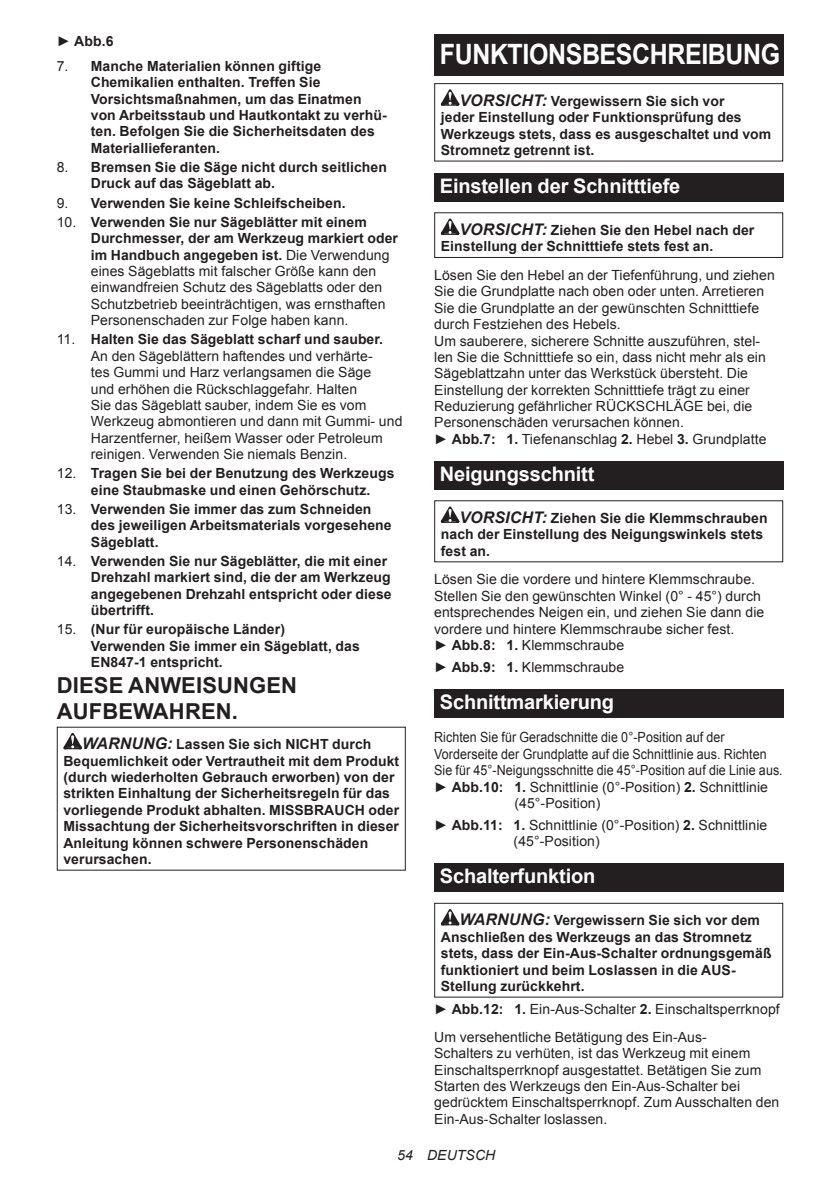
<style>
.page{position:relative;width:840px;height:1191px;background:#fff}
.page>*{position:absolute;margin:0;border:0;box-sizing:border-box;transform-origin:0 0}
.t1{font:700 28px "Arial";letter-spacing:-.015em;color:#fff;scale:.89 1}
.t2{font:700 22px/25.8px "Arial";letter-spacing:.005em;color:#231f20}
.t3{font:700 20px "Arial";letter-spacing:-.01em;color:#fff}
.t4{font:14px/16.4px "Arial";letter-spacing:.005em;color:#231f20}
.t5{font:700 14px/16.4px "Arial";letter-spacing:.005em;color:#231f20}
.t6{font:14px "Arial";letter-spacing:.005em;color:#231f20;scale:.89 1}
.t7{font:italic 14px "Arial";letter-spacing:.005em;color:#231f20}
.s1{font-weight:400}
.s2{font-weight:700}
.s3{font-style:italic;font-size:16px}
</style>
<div class="page">
<svg style="left:63px;top:733px;width:19px;height:16px"></svg>
<div style="left:434px;top:34px;width:348px;height:41px;background:#231f20"></div>
<svg style="left:440px;top:89px;width:19px;height:17px"></svg>
<div style="left:434px;top:83px;width:348px;height:79px;border:1px solid #231f20"></div>
<div style="left:434px;top:173px;width:348px;height:28px;background:#231f20"></div>
<svg style="left:440px;top:218px;width:19px;height:17px"></svg>
<div style="left:434px;top:212px;width:348px;height:46px;border:1px solid #231f20"></div>
<div style="left:434px;top:461px;width:348px;height:28px;background:#231f20"></div>
<svg style="left:440px;top:506px;width:19px;height:17px"></svg>
<div style="left:434px;top:689px;width:348px;height:28px;background:#231f20"></div>
<div style="left:434px;top:863px;width:348px;height:29px;background:#231f20"></div>
<svg style="left:440px;top:909px;width:19px;height:16px"></svg>
<div style="left:434px;top:902px;width:348px;height:95px;border:1px solid #231f20"></div>
<p class="t5" style="left:57px;top:33px;width:58px"><span class="s1">►</span> Abb.6</p>
<p class="t5" style="left:91px;top:58px;width:297px;text-indent:-34px"><span class="s1">7.</span> Manche Materialien können giftige Chemikalien enthalten. Treffen Sie Vorsichtsmaßnahmen, um das Einatmen von Arbeitsstaub und Hautkontakt zu verhü&shy;ten. Befolgen Sie die Sicherheitsdaten des Materiallieferanten.</p>
<p class="t5" style="left:91px;top:159px;width:297px;text-indent:-34px"><span class="s1">8.</span> Bremsen Sie die Säge nicht durch seitlichen<br>Druck auf das Sägeblatt ab.</p>
<p class="t5" style="left:57px;top:195px;width:290px"><span class="s1">9.</span> Verwenden Sie keine Schleifscheiben.</p>
<p class="t4" style="left:91px;top:214px;width:308px;text-indent:-34px">10. <span class="s2">Verwenden Sie nur Sägeblätter mit einem Durchmesser, der am Werkzeug markiert oder im Handbuch angegeben ist.</span> Die Verwendung eines Sägeblatts mit falscher Größe kann den einwandfreien Schutz des Sägeblatts oder den Schutzbetrieb beeinträchtigen, was ernsthaften Personenschaden zur Folge haben kann.</p>
<p class="t4" style="left:91px;top:331px;width:313px;text-indent:-34px">11. <span class="s2">Halten Sie das Sägeblatt scharf und sauber.<br></span>An den Sägeblättern haftendes und verhärte-<br>tes Gummi und Harz verlangsamen die Säge<br>und erhöhen die Rückschlaggefahr. Halten<br>Sie das Sägeblatt sauber, indem Sie es vom Werkzeug abmontieren und dann mit Gummi- und Harzentferner, heißem Wasser oder Petroleum reinigen. Verwenden Sie niemals Benzin.</p>
<p class="t5" style="left:91px;top:465px;width:305px;text-indent:-34px"><span class="s1">12.</span> Tragen Sie bei der Benutzung des Werkzeugs eine Staubmaske und einen Gehörschutz.</p>
<p class="t5" style="left:91px;top:501px;width:302px;text-indent:-34px"><span class="s1">13.</span> Verwenden Sie immer das zum Schneiden des jeweiligen Arbeitsmaterials vorgesehene<br>Sägeblatt.</p>
<p class="t5" style="left:91px;top:553px;width:302px;text-indent:-34px"><span class="s1">14.</span> Verwenden Sie nur Sägeblätter, die mit einer Drehzahl markiert sind, die der am Werkzeug angegebenen Drehzahl entspricht oder diese übertrifft.</p>
<p class="t5" style="left:91px;top:621px;width:270px;text-indent:-34px"><span class="s1">15.</span> (Nur für europäische Länder)<br>Verwenden Sie immer ein Sägeblatt, das<br>EN847-1 entspricht.</p>
<h2 class="t2" style="left:57px;top:673px;width:242px">DIESE ANWEISUNGEN<br>AUFBEWAHREN.</h2>
<p class="t5" style="left:63px;top:736px;width:337px;text-indent:19px"><span class="s3">WARNUNG:</span> Lassen Sie sich NICHT durch Bequemlichkeit oder Vertrautheit mit dem Produkt (durch wiederholten Gebrauch erworben) von der strikten Einhaltung der Sicherheitsregeln für das vorliegende Produkt abhalten. MISSBRAUCH oder Missachtung der Sicherheitsvorschriften in dieser Anleitung können schwere Personenschäden verursachen.</p>
<h1 class="t1" style="left:439px;top:35px;width:384px">FUNKTIONSBESCHREIBUNG</h1>
<p class="t5" style="left:440px;top:93px;width:332px;text-indent:19px"><span class="s3">VORSICHT:</span> Vergewissern Sie sich vor<br>jeder Einstellung oder Funktionsprüfung des Werkzeugs stets, dass es ausgeschaltet und vom Stromnetz getrennt ist.</p>
<h3 class="t3" style="left:439px;top:172px;width:242px">Einstellen der Schnitttiefe</h3>
<p class="t5" style="left:440px;top:222px;width:315px;text-indent:19px"><span class="s3">VORSICHT:</span> Ziehen Sie den Hebel nach der<br>Einstellung der Schnitttiefe stets fest an.</p>
<p class="t4" style="left:434px;top:267px;width:342px">Lösen Sie den Hebel an der Tiefenführung, und ziehen Sie die Grundplatte nach oben oder unten. Arretieren Sie die Grundplatte an der gewünschten Schnitttiefe durch Festziehen des Hebels.<br>Um sauberere, sicherere Schnitte auszuführen, stel&shy;len Sie die Schnitttiefe so ein, dass nicht mehr als ein Sägeblattzahn unter das Werkstück übersteht. Die Einstellung der korrekten Schnitttiefe trägt zu einer Reduzierung gefährlicher RÜCKSCHLÄGE bei, die Personenschäden verursachen können.<br>► <span class="s2">Abb.7: 1.</span> Tiefenanschlag <span class="s2">2.</span> Hebel <span class="s2">3.</span> Grundplatte</p>
<h3 class="t3" style="left:439px;top:460px;width:156px">Neigungsschnitt</h3>
<p class="t5" style="left:440px;top:510px;width:328px;text-indent:19px"><span class="s3">VORSICHT:</span> Ziehen Sie die Klemmschrauben nach der Einstellung des Neigungswinkels stets fest an.</p>
<p class="t4" style="left:434px;top:571px;width:331px">Lösen Sie die vordere und hintere Klemmschraube.<br>Stellen Sie den gewünschten Winkel (0° - 45°) durch entsprechendes Neigen ein, und ziehen Sie dann die vordere und hintere Klemmschraube sicher fest.<br>► <span class="s2">Abb.8: 1.</span> Klemmschraube</p>
<p class="t4" style="left:434px;top:659px;width:191px">► <span class="s2">Abb.9: 1.</span> Klemmschraube</p>
<h3 class="t3" style="left:439px;top:688px;width:176px">Schnittmarkierung</h3>
<p class="t6" style="left:434px;top:728px;width:327px">Richten Sie für Geradschnitte die 0°-Position auf der</p>
<p class="t6" style="left:434px;top:744px;width:375px">Vorderseite der Grundplatte auf die Schnittlinie aus. Richten</p>
<p class="t6" style="left:434px;top:761px;width:393px">Sie für 45°-Neigungsschnitte die 45°-Position auf die Linie aus.</p>
<p class="t4" style="left:434px;top:778px;width:335px">► <span class="s2">Abb.10: 1.</span> Schnittlinie (0°-Position) <span class="s2">2.</span> Schnittlinie</p>
<p class="t4" style="left:514px;top:795px;width:88px">(45°-Position)</p>
<p class="t4" style="left:513px;top:817px;width:255px;text-indent:-79px">► <span class="s2">Abb.11: 1.</span> Schnittlinie (0°-Position) <span class="s2">2.</span> Schnittlinie (45°-Position)</p>
<h3 class="t3" style="left:439px;top:863px;width:157px">Schalterfunktion</h3>
<p class="t5" style="left:440px;top:912px;width:332px;text-indent:19px"><span class="s3">WARNUNG:</span> Vergewissern Sie sich vor dem Anschließen des Werkzeugs an das Stromnetz stets, dass der Ein-Aus-Schalter ordnungsgemäß funktioniert und beim Loslassen in die AUS-Stellung zurückkehrt.</p>
<p class="t4" style="left:434px;top:995px;width:347px;line-height:27.8px">► <span class="s2">Abb.12: 1.</span> Ein-Aus-Schalter <span class="s2">2.</span> Einschaltsperrknopf<br>Um versehentliche Betätigung des Ein-Aus-</p>
<p class="t4" style="left:434px;top:1045px;width:346px">Schalters zu verhüten, ist das Werkzeug mit einem Einschaltsperrknopf ausgestattet. Betätigen Sie zum Starten des Werkzeugs den Ein-Aus-Schalter bei gedrücktem Einschaltsperrknopf. Zum Ausschalten den Ein-Aus-Schalter loslassen.</p>
<p class="t7" style="left:397px;top:1146px;width:99px">54 DEUTSCH</p>
</div>
